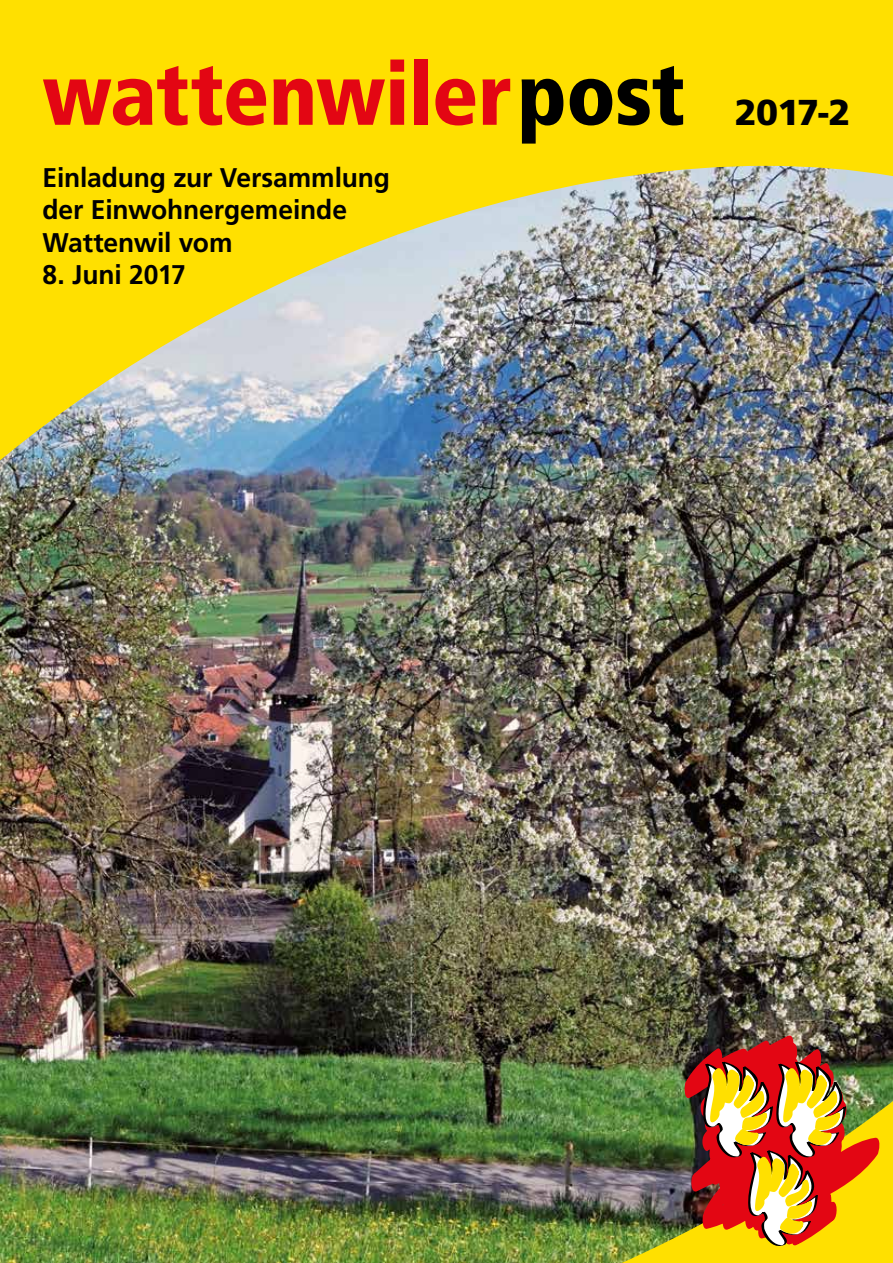
<style>
.page{position:relative;width:893px;height:1263px;background:#ffe000}
.page>*{position:absolute;margin:0;border:0;box-sizing:border-box;transform-origin:0 0}
.t1{font:900 condensed 87px "Frutiger";letter-spacing:-.01em;color:#e30613}
.t2{font:900 36px "Frutiger";color:#000}
.t3{font:700 27px/32.4px "Frutiger";letter-spacing:-.005em;color:#000}
.s1{color:#000}
</style>
<div class="page">
<img style="left:0;top:166px;width:893px;height:1097px">
<img style="left:683px;top:1033px;width:199px;height:215px">
<h1 class="t1" style="left:43px;top:42px;width:644px">wattenwiler <span class="s1">post</span></h1>
<p class="t3" style="left:43px;top:161px;width:349px">Einladung zur Versammlung der Einwohnergemeinde<br>Wattenwil vom</p>
<p class="t3" style="left:43px;top:258px;width:145px">8. Juni 2017</p>
<h2 class="t2" style="left:735px;top:90px;width:117px">2017-2</h2>
</div>
